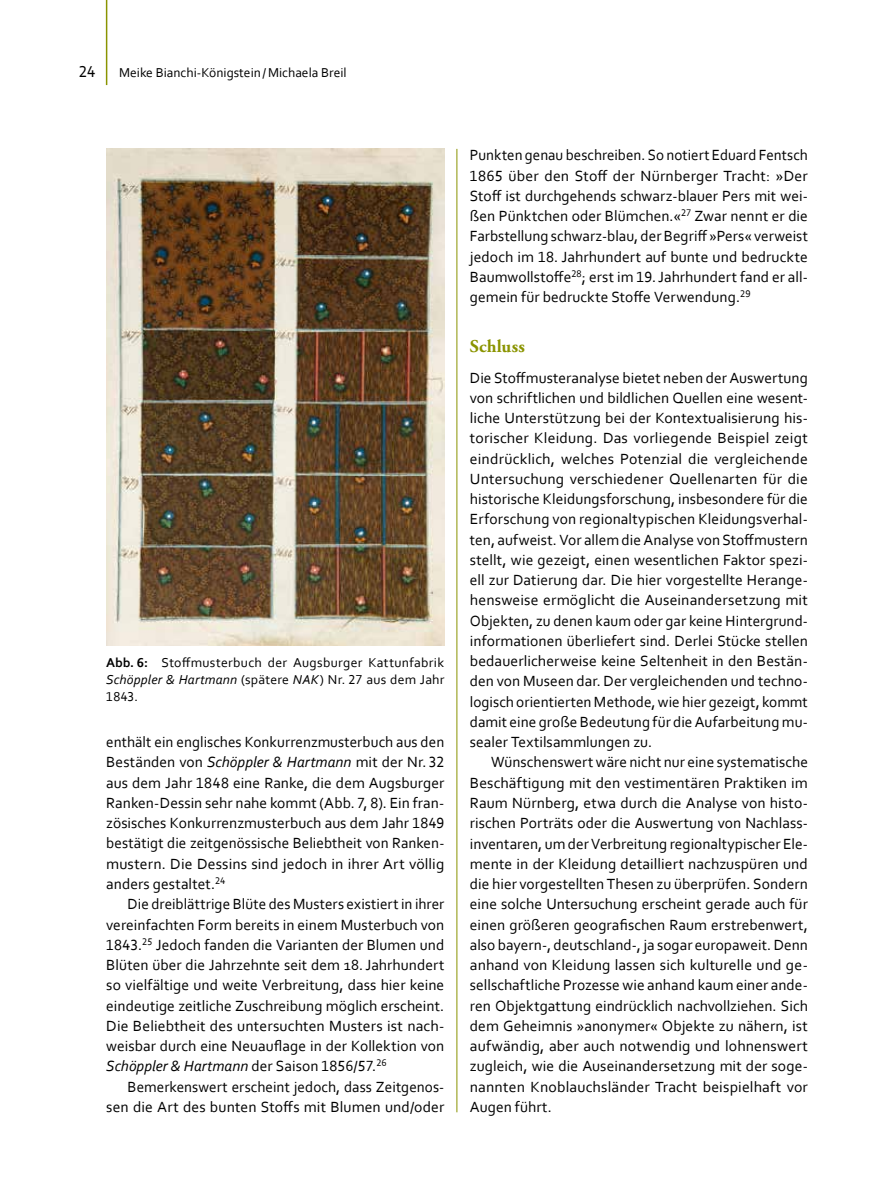
<style>
.page{position:relative;width:893px;height:1191px;background:#fff}
.page>*{position:absolute;margin:0;border:0;box-sizing:border-box;transform-origin:0 0}
.t1{font:700 18px "Adobe Garamond Pro";letter-spacing:.01em;color:#8a9400}
.t2{font:16.5px "Corbel";color:#000}
.t3{font:15.45px/20.2px "Corbel";letter-spacing:.005em;color:#000;text-align:justify}
.t4{font:13.5px/17.2px "Corbel";letter-spacing:.01em;color:#000;text-align:justify}
.s1{font-weight:700}
.s2{font-style:italic}
</style>
<div class="page">
<hr style="left:457px;top:149px;width:1px;height:963px;background:#8a9400">
<hr style="left:106px;top:0;width:1px;height:85px;background:#8a9400">
<img style="left:106px;top:149px;width:338px;height:497px">
<p class="t2" style="left:79px;top:61px;width:18px">24</p>
<p class="t4" style="left:119px;top:63px;width:229px">Meike Bianchi-Königstein/Michaela Breil</p>
<p class="t4" style="left:106px;top:653px;width:340px"><span class="s1">Abb. 6:</span> Stoffmusterbuch der Augsburger Kattunfabrik <span class="s2">Schöppler &amp; Hartmann</span> (spätere <span class="s2">NAK</span>) Nr. 27 aus dem Jahr 1843.</p>
<p class="t3" style="left:106px;top:731px;width:340px">enthält ein englisches Konkurrenzmusterbuch aus den Beständen von <span class="s2">Schöppler &amp; Hartmann</span> mit der Nr. 32 aus dem Jahr 1848 eine Ranke, die dem Augsburger Ranken-Dessin sehr nahe kommt (Abb. 7, 8). Ein fran&shy;zösisches Konkurrenzmusterbuch aus dem Jahr 1849 bestätigt die zeitgenössische Beliebtheit von Ranken&shy;mustern. Die Dessins sind jedoch in ihrer Art völlig anders gestaltet.<sup>24</sup></p>
<p class="t3" style="left:106px;top:893px;width:340px;text-indent:21px">Die dreiblättrige Blüte des Musters existiert in ihrer vereinfachten Form bereits in einem Musterbuch von 1843.<sup>25</sup> Jedoch fanden die Varianten der Blumen und Blüten über die Jahrzehnte seit dem 18.Jahrhundert so vielfältige und weite Verbreitung, dass hier keine eindeutige zeitliche Zuschreibung möglich erscheint.<br>Die Beliebtheit des untersuchten Musters ist nach&shy;weisbar durch eine Neuauflage in der Kollektion von <span class="s2">Schöppler &amp; Hartmann</span> der Saison 1856/57.<sup>26</sup></p>
<p class="t3" style="left:106px;top:1076px;width:340px;text-align:right">Bemerkenswert erscheint jedoch, dass Zeitgenos&shy;sen die Art des bunten Stoffs mit Blumen und/oder</p>
<p class="t3" style="left:470px;top:145px;width:340px">Punkten genau beschreiben. So notiert Eduard Fentsch 1865 über den Stoff der Nürnberger Tracht: »Der Stoff ist durchgehends schwarz-blauer Pers mit wei&shy;ßen Pünktchen oder Blümchen.«<sup>27</sup> Zwar nennt er die Farbstellung schwarz-blau, der Begriff »Pers« verweist jedoch im 18. Jahrhundert auf bunte und bedruckte Baumwollstoffe<sup>28</sup>; erst im 19. Jahrhundert fand er all&shy;gemein für bedruckte Stoffe Verwendung.<sup>29</sup></p>
<p class="t1" style="left:470px;top:335px;width:56px">Schluss</p>
<p class="t3" style="left:470px;top:367px;width:340px;text-align:left">Die Stoffmusteranalyse bietet neben der Auswertung von schriftlichen und bildlichen Quellen eine wesent&shy;liche Unterstützung bei der Kontextualisierung his&shy;torischer Kleidung. Das vorliegende Beispiel zeigt eindrücklich, welches Potenzial die vergleichende Untersuchung verschiedener Quellenarten für die historische Kleidungsforschung, insbesondere für die Erforschung von regionaltypischen Kleidungsverhal&shy;ten, aufweist. Vor allem die Analyse von Stoffmustern stellt, wie gezeigt, einen wesentlichen Faktor spezi&shy;ell zur Datierung dar. Die hier vorgestellte Herange&shy;hensweise ermöglicht die Auseinandersetzung mit Objekten, zu denen kaum oder gar keine Hintergrund&shy;informationen überliefert sind. Derlei Stücke stellen bedauerlicherweise keine Seltenheit in den Bestän‑ den von Museen dar. Der vergleichenden und techno&shy;logisch orientierten Methode, wie hier gezeigt, kommt damit eine große Bedeutung für die Aufarbeitung mu&shy;sealer Textilsammlungen zu.</p>
<p class="t3" style="left:470px;top:752px;width:340px;text-indent:21px">Wünschenswert wäre nicht nur eine systematische Beschäftigung mit den vestimentären Praktiken im Raum Nürnberg, etwa durch die Analyse von histo&shy;rischen Porträts oder die Auswertung von Nachlass&shy;inventaren, um der Verbreitung regionaltypischer Ele&shy;mente in der Kleidung detailliert nachzuspüren und die hier vorgestellten Thesen zu überprüfen. Sondern eine solche Untersuchung erscheint gerade auch für einen größeren geografischen Raum erstrebenwert, also bayern-, deutschland-, ja sogar europaweit. Denn anhand von Kleidung lassen sich kulturelle und ge&shy;sellschaftliche Prozesse wie anhand kaum einer ande&shy;ren Objektgattung eindrücklich nachvollziehen. Sich dem Geheimnis »anonymer« Objekte zu nähern, ist aufwändig, aber auch notwendig und lohnenswert zugleich, wie die Auseinandersetzung mit der soge&shy;nannten Knoblauchsländer Tracht beispielhaft vor Augen führt.</p>
</div>
